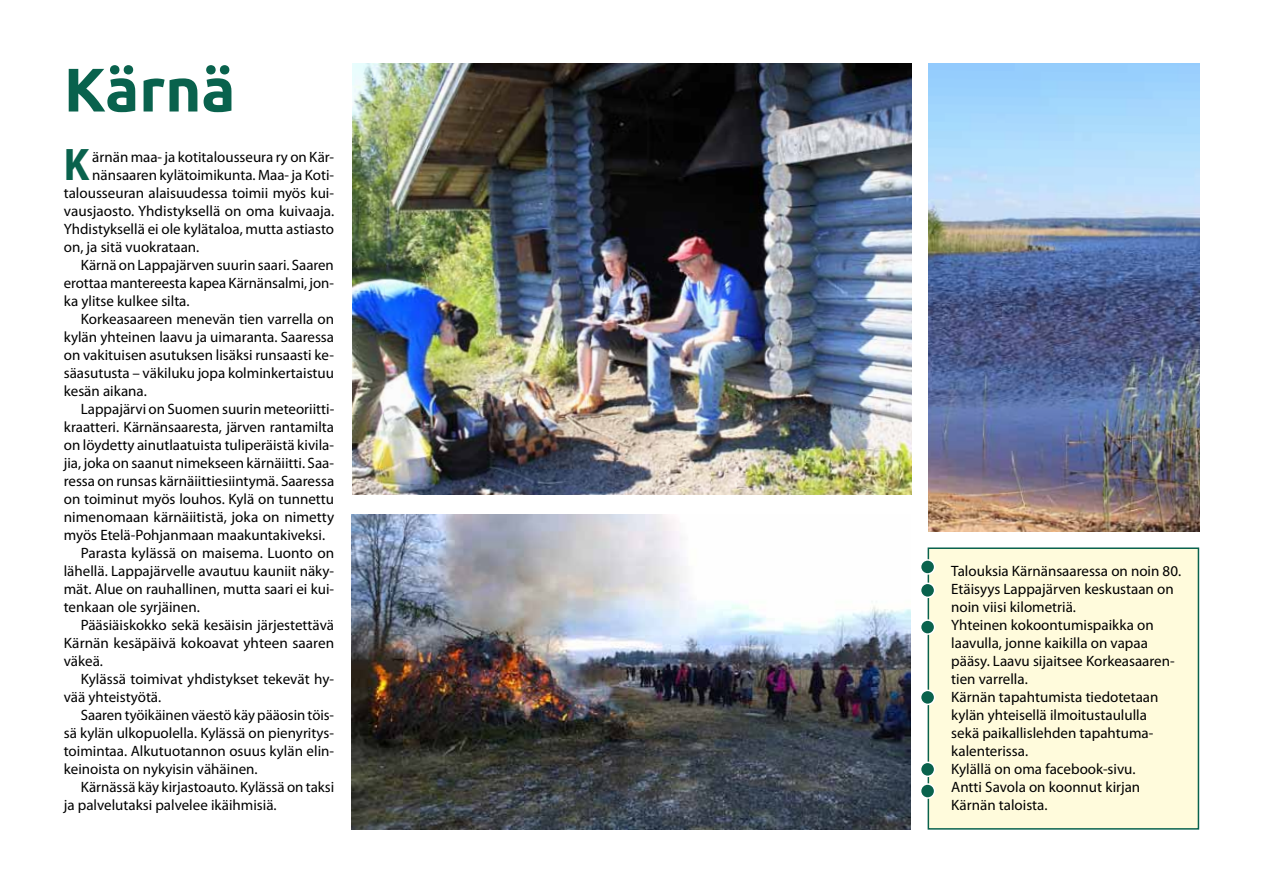
<style>
.page{position:relative;width:1263px;height:893px;background:#fff}
.page>*{position:absolute;margin:0;border:0;box-sizing:border-box;transform-origin:0 0}
.t1{font:700 61.5px "Ubuntu";color:#09624d}
.t2{font:700 45.9px "Myriad Pro";color:#09624d;scale:.91 1}
.t3{font:15px/18px "Myriad Pro";color:#000}
</style>
<div class="page">
<div style="left:927px;top:547px;width:272px;height:283px;background:#fffbdc;border:2px solid #09624d"></div>
<div style="left:920px;top:620px;width:15px;height:14px;background:#09624d;border-radius:50%"></div>
<div style="left:920px;top:619px;width:15px;height:16px;border:2px solid #fff;border-radius:50%"></div>
<div style="left:920px;top:560px;width:15px;height:14px;background:#09624d;border-radius:50%"></div>
<div style="left:920px;top:559px;width:15px;height:16px;border:2px solid #fff;border-radius:50%"></div>
<div style="left:920px;top:583px;width:15px;height:14px;background:#09624d;border-radius:50%"></div>
<div style="left:920px;top:583px;width:15px;height:15px;border:2px solid #fff;border-radius:50%"></div>
<div style="left:920px;top:762px;width:15px;height:14px;background:#09624d;border-radius:50%"></div>
<div style="left:920px;top:762px;width:15px;height:15px;border:2px solid #fff;border-radius:50%"></div>
<div style="left:920px;top:784px;width:15px;height:14px;background:#09624d;border-radius:50%"></div>
<div style="left:920px;top:783px;width:15px;height:16px;border:2px solid #fff;border-radius:50%"></div>
<div style="left:920px;top:690px;width:15px;height:14px;background:#09624d;border-radius:50%"></div>
<div style="left:920px;top:690px;width:15px;height:15px;border:2px solid #fff;border-radius:50%"></div>
<img style="left:352px;top:64px;width:559px;height:430px">
<img style="left:929px;top:64px;width:270px;height:467px">
<img style="left:352px;top:515px;width:559px;height:314px">
<h1 class="t1" style="left:64px;top:52px;width:173px">Kärnä</h1>
<h2 class="t2" style="left:64px;top:135px;width:30px">K</h2>
<p class="t3" style="left:92px;top:148px;width:243px">ärnän maa- ja kotitalousseura ry on Kär-</p>
<p class="t3" style="left:92px;top:166px;width:243px">nänsaaren kylätoimikunta. Maa- ja Koti-</p>
<p class="t3" style="left:64px;top:184px;width:272px">talousseuran alaisuudessa toimii myös kui-</p>
<p class="t3" style="left:64px;top:202px;width:272px">vausjaosto. Yhdistyksellä on oma kuivaaja.</p>
<p class="t3" style="left:64px;top:220px;width:272px">Yhdistyksellä ei ole kylätaloa, mutta astiasto</p>
<p class="t3" style="left:64px;top:238px;width:137px">on, ja sitä vuokrataan.</p>
<p class="t3" style="left:81px;top:256px;width:255px">Kärnä on Lappajärven suurin saari. Saaren</p>
<p class="t3" style="left:64px;top:274px;width:272px">erottaa mantereesta kapea Kärnänsalmi, jon-</p>
<p class="t3" style="left:64px;top:292px;width:127px">ka ylitse kulkee silta.</p>
<p class="t3" style="left:81px;top:310px;width:255px">Korkeasaareen menevän tien varrella on</p>
<p class="t3" style="left:64px;top:328px;width:272px">kylän yhteinen laavu ja uimaranta. Saaressa</p>
<p class="t3" style="left:64px;top:346px;width:272px">on vakituisen asutuksen lisäksi runsaasti ke-</p>
<p class="t3" style="left:64px;top:364px;width:272px">säasutusta – väkiluku jopa kolminkertaistuu</p>
<p class="t3" style="left:64px;top:382px;width:85px">kesän aikana.</p>
<p class="t3" style="left:81px;top:400px;width:255px">Lappajärvi on Suomen suurin meteoriitti-</p>
<p class="t3" style="left:64px;top:418px;width:272px">kraatteri. Kärnänsaaresta, järven rantamilta</p>
<p class="t3" style="left:64px;top:436px;width:272px">on löydetty ainutlaatuista tuliperäistä kivila-</p>
<p class="t3" style="left:64px;top:454px;width:272px">jia, joka on saanut nimekseen kärnäiitti. Saa-</p>
<p class="t3" style="left:64px;top:472px;width:272px">ressa on runsas kärnäiittiesiintymä. Saaressa</p>
<p class="t3" style="left:64px;top:490px;width:272px">on toiminut myös louhos. Kylä on tunnettu</p>
<p class="t3" style="left:64px;top:508px;width:272px">nimenomaan kärnäiitistä, joka on nimetty</p>
<p class="t3" style="left:64px;top:526px;width:263px">myös Etelä-Pohjanmaan maakuntakiveksi.</p>
<p class="t3" style="left:81px;top:544px;width:255px">Parasta kylässä on maisema. Luonto on</p>
<p class="t3" style="left:64px;top:562px;width:272px">lähellä. Lappajärvelle avautuu kauniit näky-</p>
<p class="t3" style="left:64px;top:580px;width:272px">mät. Alue on rauhallinen, mutta saari ei kui-</p>
<p class="t3" style="left:64px;top:598px;width:138px">tenkaan ole syrjäinen.</p>
<p class="t3" style="left:81px;top:616px;width:255px">Pääsiäiskokko sekä kesäisin järjestettävä</p>
<p class="t3" style="left:64px;top:634px;width:272px">Kärnän kesäpäivä kokoavat yhteen saaren</p>
<p class="t3" style="left:64px;top:652px;width:41px">väkeä.</p>
<p class="t3" style="left:81px;top:670px;width:255px">Kylässä toimivat yhdistykset tekevät hy-</p>
<p class="t3" style="left:64px;top:688px;width:99px">vää yhteistyötä.</p>
<p class="t3" style="left:81px;top:706px;width:255px">Saaren työikäinen väestö käy pääosin töis-</p>
<p class="t3" style="left:64px;top:724px;width:272px">sä kylän ulkopuolella. Kylässä on pienyritys-</p>
<p class="t3" style="left:64px;top:742px;width:272px">toimintaa. Alkutuotannon osuus kylän elin-</p>
<p class="t3" style="left:64px;top:760px;width:195px">keinoista on nykyisin vähäinen.</p>
<p class="t3" style="left:81px;top:778px;width:255px">Kärnässä käy kirjastoauto. Kylässä on taksi</p>
<p class="t3" style="left:64px;top:796px;width:214px">ja palvelutaksi palvelee ikäihmisiä.</p>
<p class="t3" style="left:951px;top:562px;width:231px">Talouksia Kärnänsaaressa on noin 80.<br>Etäisyys Lappajärven keskustaan on noin viisi kilometriä.<br>Yhteinen kokoontumispaikka on laavulla, jonne kaikilla on vapaa pääsy. Laavu sijaitsee Korkeasaaren&shy;tien varrella.<br>Kärnän tapahtumista tiedotetaan kylän yhteisellä ilmoitustaululla<br>sekä paikallislehden tapahtuma&shy;kalenterissa.<br>Kylällä on oma facebook-sivu.<br>Antti Savola on koonnut kirjan<br>Kärnän taloista.</p>
</div>
